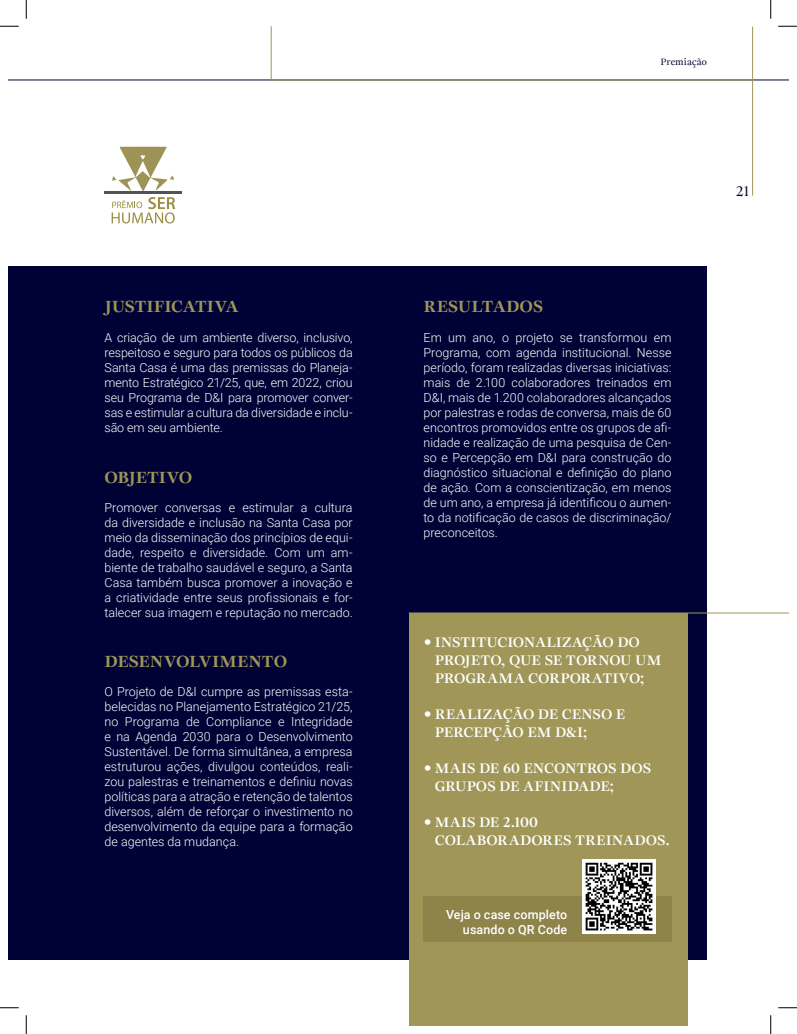
<style>
.page{position:relative;width:797px;height:1034px;background:#fff}
.page>*{position:absolute;margin:0;border:0;box-sizing:border-box;transform-origin:0 0}
.t1{font:900 17.5px "Joly Headline";color:#9f9658}
.t2{font:700 15px/18px "Joly Headline";letter-spacing:-.005em;color:#fff}
.t3{font:15px "Joly Headline";color:#000236}
.t4{font:300 12.5px/15px "Roboto";color:#fff;text-align:justify}
.t5{font:500 12.5px/15px "Roboto";letter-spacing:.01em;color:#fff;text-align:right}
.t6{font:10px "Joly Headline";letter-spacing:.01em;color:#000236}
</style>
<div class="page">
<hr style="left:752px;top:27px;width:1px;height:169px;background:#9f9658">
<hr style="left:271px;top:26px;width:1px;height:54px;background:#9f9658">
<hr style="left:271px;top:80px;width:481px;height:1px;background:#9f9658">
<div style="left:9px;top:267px;width:698px;height:693px;background:#000236"></div>
<div style="left:409px;top:613px;width:278px;height:412px;background:#9f9658"></div>
<div style="left:423px;top:897px;width:248px;height:45px;background:#8e8349"></div>
<svg style="left:112px;top:147px;width:62px;height:44px"></svg>
<svg style="left:112px;top:197px;width:63px;height:27px"></svg>
<hr style="left:104px;top:191px;width:78px;height:2px;background:#515455">
<hr style="left:409px;top:613px;width:379px;height:1px;background:#9f9658">
<img style="left:582px;top:860px;width:74px;height:74px">
<svg style="left:0;top:25px;width:19px;height:2px"></svg>
<svg style="left:778px;top:25px;width:19px;height:2px"></svg>
<svg style="left:0;top:1007px;width:19px;height:2px"></svg>
<svg style="left:778px;top:1007px;width:19px;height:2px"></svg>
<svg style="left:25px;top:0;width:2px;height:19px"></svg>
<svg style="left:25px;top:1015px;width:2px;height:19px"></svg>
<svg style="left:770px;top:0;width:1px;height:19px"></svg>
<svg style="left:770px;top:1015px;width:1px;height:19px"></svg>
<h1 class="t1" style="left:104px;top:292px;width:136px">JUSTIFICATIVA</h1>
<p class="t4" style="left:104px;top:329px;width:250px">A criação de um ambiente diverso, inclusivo, respeitoso e seguro para todos os públicos da Santa Casa é uma das premissas do Planeja&shy;mento Estratégico 21/25, que, em 2022, criou seu Programa de D&amp;I para promover conver&shy;sas e estimular a cultura da diversidade e inclu&shy;são em seu ambiente.</p>
<h1 class="t1" style="left:104px;top:463px;width:89px">OBJETIVO</h1>
<p class="t4" style="left:104px;top:499px;width:250px">Promover conversas e estimular a cultura da diversidade e inclusão na Santa Casa por meio da disseminação dos princípios de equi&shy;dade, respeito e diversidade. Com um am&shy;biente de trabalho saudável e seguro, a Santa Casa também busca promover a inovação e a criatividade entre seus profissionais e for&shy;talecer sua imagem e reputação no mercado.</p>
<h1 class="t1" style="left:104px;top:648px;width:184px">DESENVOLVIMENTO</h1>
<p class="t4" style="left:104px;top:684px;width:250px">O Projeto de D&amp;I cumpre as premissas esta&shy;belecidas no Planejamento Estratégico 21/25, no Programa de Compliance e Integridade e na Agenda 2030 para o Desenvolvimento Sustentável. De forma simultânea, a empresa estruturou ações, divulgou conteúdos, reali&shy;zou palestras e treinamentos e definiu novas políticas para a atração e retenção de talentos diversos, além de reforçar o investimento no desenvolvimento da equipe para a formação de agentes da mudança.</p>
<p class="t6" style="left:660px;top:54px;width:48px">Premiação</p>
<h1 class="t1" style="left:423px;top:292px;width:121px">RESULTADOS</h1>
<p class="t4" style="left:423px;top:329px;width:249px">Em um ano, o projeto se transformou em Programa, com agenda institucional. Nesse período, foram realizadas diversas iniciativas: mais de 2.100 colaboradores treinados em D&amp;I, mais de 1.200 colaboradores alcançados por palestras e rodas de conversa, mais de 60 encontros promovidos entre os grupos de afi&shy;nidade e realização de uma pesquisa de Cen&shy;so e Percepção em D&amp;I para construção do diagnóstico situacional e definição do plano de ação. Com a conscientização, em menos de um ano, a empresa já identificou o aumen&shy;to da notificação de casos de discriminação/ preconceitos.</p>
<p class="t2" style="left:435px;top:633px;width:228px">INSTITUCIONALIZAÇÃO DO<br>PROJETO, QUE SE TORNOU UM<br>PROGRAMA CORPORATIVO;</p>
<p class="t2" style="left:435px;top:705px;width:192px">REALIZAÇÃO DE CENSO E<br>PERCEPÇÃO EM D&amp;I;</p>
<p class="t2" style="left:435px;top:759px;width:218px">MAIS DE 60 ENCONTROS DOS<br>GRUPOS DE AFINIDADE;</p>
<p class="t2" style="left:435px;top:813px;width:237px">MAIS DE 2.100<br>COLABORADORES TREINADOS.</p>
<p class="t5" style="left:446px;top:906px;width:123px">Veja o case completo usando o QR Code</p>
<p class="t3" style="left:736px;top:180px;width:15px">21</p>
</div>
